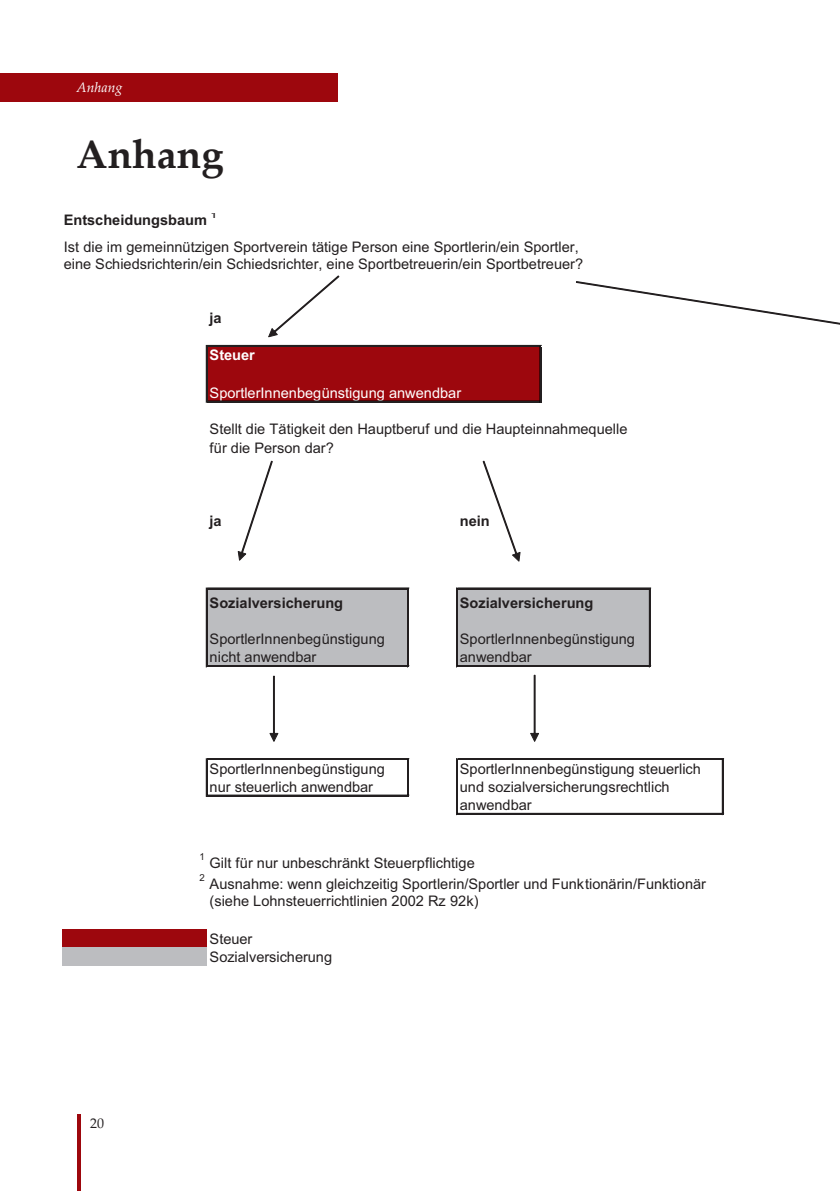
<style>
.page{position:relative;width:840px;height:1191px;background:#fff}
.page>*{position:absolute;margin:0;border:0;box-sizing:border-box;transform-origin:0 0}
.Headline{font:700 40px "Palatino Linotype";color:#231f20}
.t1{font:14.6px/18px "Arial";color:#231f20}
.t2{font:700 14.6px "Arial";color:#231f20}
.t3{font:14.6px "Arial";color:#fff}
.t4{font:700 14.6px "Arial";color:#fff}
.tabelle{font:italic 14px "Palatino Linotype";color:#fff}
.t5{font:14px "Palatino Linotype";color:#231f20}
.t6{font:9.6px "Arial";color:#231f20}
.t7{font:700 9.6px "Arial";color:#231f20}
</style>
<div class="page">
<div style="left:0;top:74px;width:337px;height:28px;background:#9d070d"></div>
<hr style="left:77px;top:1114px;width:4px;height:77px;background:#9d070d">
<div style="left:207px;top:346px;width:333px;height:56px;background:#9d070d"></div>
<div style="left:207px;top:588px;width:201px;height:24px;background:#bcbdc0"></div>
<div style="left:457px;top:588px;width:192px;height:24px;background:#bcbdc0"></div>
<div style="left:207px;top:611px;width:201px;height:19px;background:#bcbdc0"></div>
<div style="left:457px;top:611px;width:192px;height:19px;background:#bcbdc0"></div>
<div style="left:207px;top:630px;width:201px;height:36px;background:#bcbdc0"></div>
<div style="left:457px;top:630px;width:192px;height:36px;background:#bcbdc0"></div>
<div style="left:62px;top:929px;width:145px;height:18px;background:#9d070d"></div>
<div style="left:62px;top:947px;width:145px;height:19px;background:#bcbdc0"></div>
<hr style="left:207px;top:345px;width:334px;height:2px;background:#231f20">
<hr style="left:207px;top:401px;width:334px;height:1px;background:#231f20">
<hr style="left:206px;top:345px;width:1px;height:57px;background:#231f20">
<hr style="left:207px;top:587px;width:201px;height:1px;background:#000">
<hr style="left:207px;top:588px;width:201px;height:1px;background:#231f20">
<hr style="left:207px;top:665px;width:201px;height:2px;background:#231f20">
<hr style="left:206px;top:588px;width:1px;height:79px;background:#231f20">
<hr style="left:407px;top:589px;width:1px;height:78px;background:#231f20">
<hr style="left:207px;top:758px;width:201px;height:2px;background:#231f20">
<hr style="left:456px;top:588px;width:1px;height:79px;background:#231f20">
<hr style="left:457px;top:758px;width:266px;height:2px;background:#231f20">
<hr style="left:206px;top:758px;width:1px;height:38px;background:#231f20">
<hr style="left:539px;top:347px;width:2px;height:55px;background:#231f20">
<hr style="left:407px;top:760px;width:1px;height:36px;background:#231f20">
<hr style="left:456px;top:758px;width:1px;height:56px;background:#231f20">
<hr style="left:648px;top:589px;width:1px;height:78px;background:#000">
<hr style="left:649px;top:589px;width:1px;height:78px;background:#231f20">
<hr style="left:721px;top:760px;width:1px;height:54px;background:#000">
<hr style="left:722px;top:760px;width:1px;height:54px;background:#231f20">
<hr style="left:457px;top:587px;width:193px;height:1px;background:#000">
<hr style="left:457px;top:588px;width:193px;height:1px;background:#231f20">
<hr style="left:457px;top:665px;width:193px;height:2px;background:#231f20">
<hr style="left:207px;top:794px;width:201px;height:1px;background:#000">
<hr style="left:207px;top:795px;width:201px;height:1px;background:#231f20">
<hr style="left:457px;top:813px;width:266px;height:1px;background:#231f20">
<svg style="left:268px;top:276px;width:71px;height:61px"></svg>
<svg style="left:576px;top:281px;width:263px;height:44px"></svg>
<svg style="left:238px;top:461px;width:34px;height:99px"></svg>
<svg style="left:483px;top:461px;width:36px;height:100px"></svg>
<svg style="left:530px;top:675px;width:8px;height:66px"></svg>
<svg style="left:270px;top:676px;width:8px;height:65px"></svg>
<p class="tabelle" style="left:77px;top:77px;width:47px">Anhang</p>
<p class="Headline" style="left:77px;top:126px;width:148px">Anhang</p>
<p class="t7" style="left:211px;top:208px;width:7px">1</p>
<p class="t1" style="left:64px;top:238px;width:520px;line-height:17.4px">Ist die im gemeinnützigen Sportverein tätige Person eine Sportlerin/ein Sportler, eine Schiedsrichterin/ein Schiedsrichter, eine Sportbetreuerin/ein Sportbetreuer?</p>
<p class="t2" style="left:64px;top:210px;width:145px">Entscheidungsbaum</p>
<p class="t2" style="left:209px;top:308px;width:14px">ja</p>
<p class="t4" style="left:209px;top:346px;width:47px">Steuer</p>
<p class="t3" style="left:209px;top:383px;width:253px">SportlerInnenbegünstigung anwendbar</p>
<p class="t1" style="left:209px;top:420px;width:419px">Stellt die Tätigkeit den Hauptberuf und die Haupteinnahmequelle für die Person dar?</p>
<p class="t2" style="left:209px;top:511px;width:14px">ja</p>
<p class="t2" style="left:459px;top:511px;width:32px">nein</p>
<p class="t2" style="left:209px;top:593px;width:135px">Sozialversicherung</p>
<p class="t2" style="left:459px;top:593px;width:135px">Sozialversicherung</p>
<p class="t1" style="left:209px;top:630px;width:177px">SportlerInnenbegünstigung nicht anwendbar</p>
<p class="t1" style="left:459px;top:630px;width:176px">SportlerInnenbegünstigung anwendbar</p>
<p class="t1" style="left:209px;top:760px;width:177px">SportlerInnenbegünstigung nur steuerlich anwendbar</p>
<p class="t1" style="left:459px;top:760px;width:242px">SportlerInnenbegünstigung steuerlich und sozialversicherungsrechtlich anwendbar</p>
<p class="t6" style="left:199px;top:850px;width:7px">1</p>
<p class="t1" style="left:209px;top:853px;width:266px">Gilt für nur unbeschränkt Steuerpflichtige</p>
<p class="t5" style="left:90px;top:1113px;width:15px">20</p>
<p class="t6" style="left:199px;top:872px;width:7px">2</p>
<p class="t1" style="left:209px;top:875px;width:497px;line-height:17.4px">Ausnahme: wenn gleichzeitig Sportlerin/Sportler und Funktionärin/Funktionär (siehe Lohnsteuerrichtlinien 2002 Rz 92k)</p>
<p class="t1" style="left:209px;top:929px;width:124px">Steuer<br>Sozialversicherung</p>
</div>
